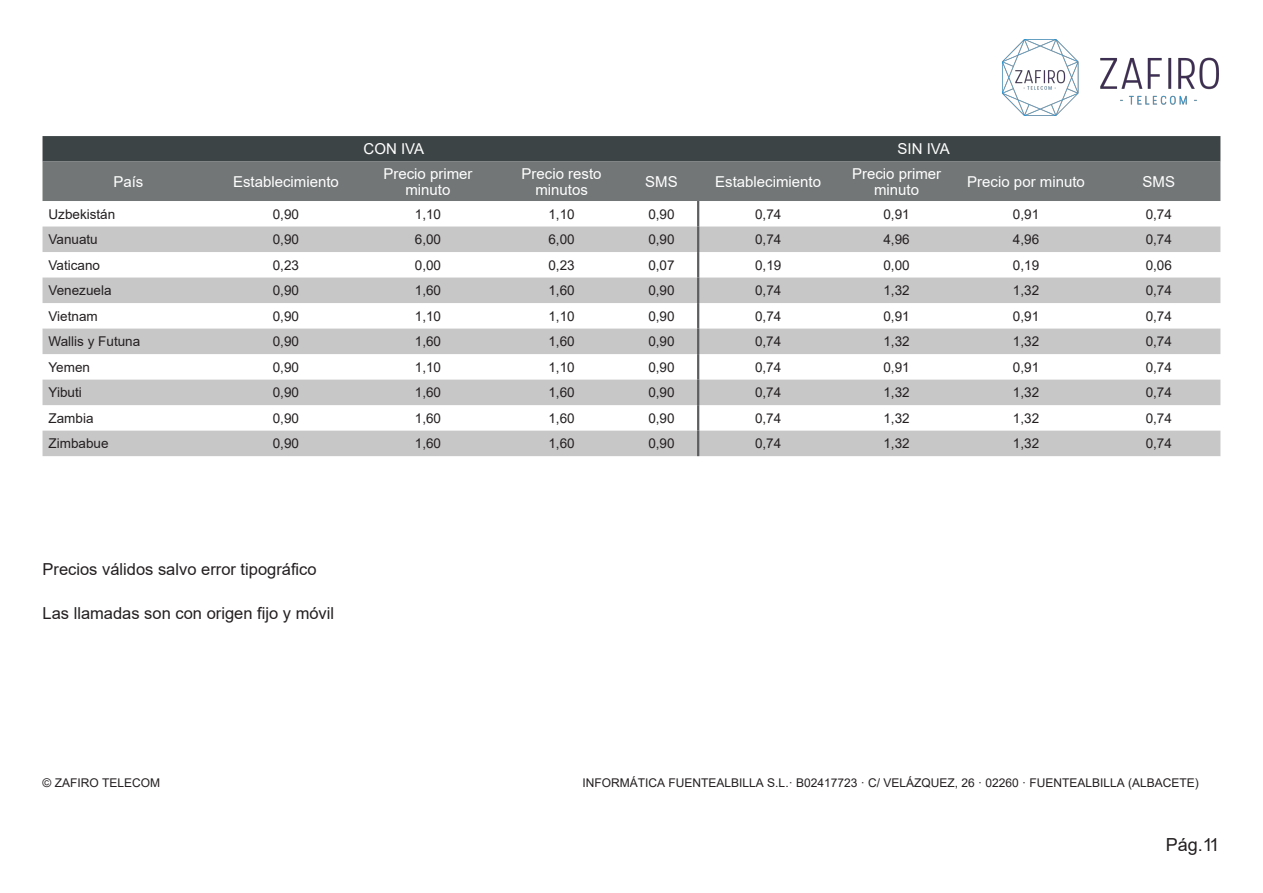
<style>
.page{position:relative;width:1263px;height:893px;background:#fff}
.page>*{position:absolute;margin:0;border:0;box-sizing:border-box;transform-origin:0 0}
.t1{font:18px "Arial";color:#231f20}
.letras{font:16.5px "Arial";color:#231f20}
.Titulos{font:15px/16.5px "Arial";color:#fff;text-align:center}
.Numeros{font:13.5px "Arial";color:#231f20}
.letras-2{font:13.5px "Arial";color:#231f20}
.t2{font:12px "Arial";color:#231f20}
</style>
<div class="page">
<svg style="left:43px;top:136px;width:1177px;height:26px;background:#404747"></svg>
<div style="left:43px;top:162px;width:1177px;height:39px;background:#727677"></div>
<svg style="left:43px;top:227px;width:1177px;height:229px;fill:#c8c7c8"></svg>
<hr style="left:697px;top:201px;width:2px;height:26px;background:#5b5f60">
<hr style="left:697px;top:227px;width:2px;height:25px;background:#5b5f60">
<hr style="left:697px;top:252px;width:2px;height:26px;background:#5b5f60">
<hr style="left:697px;top:278px;width:2px;height:25px;background:#5b5f60">
<hr style="left:697px;top:303px;width:2px;height:26px;background:#5b5f60">
<hr style="left:697px;top:329px;width:2px;height:25px;background:#5b5f60">
<hr style="left:697px;top:354px;width:2px;height:26px;background:#5b5f60">
<hr style="left:697px;top:380px;width:2px;height:25px;background:#5b5f60">
<hr style="left:697px;top:405px;width:2px;height:26px;background:#5b5f60">
<hr style="left:697px;top:431px;width:2px;height:25px;background:#5b5f60">
<img style="left:1002px;top:40px;width:216px;height:76px">
<p class="Titulos" style="left:363px;top:141px;width:62px">CON IVA</p>
<p class="Titulos" style="left:898px;top:141px;width:54px">SIN IVA</p>
<p class="Titulos" style="left:113px;top:173px;width:32px">País</p>
<p class="Titulos" style="left:233px;top:173px;width:107px">Establecimiento</p>
<p class="Titulos" style="left:383px;top:165px;width:91px">Precio primer minuto</p>
<p class="Titulos" style="left:522px;top:165px;width:82px">Precio resto minutos</p>
<p class="Titulos" style="left:645px;top:173px;width:34px">SMS</p>
<p class="Titulos" style="left:715px;top:173px;width:107px">Establecimiento</p>
<p class="Titulos" style="left:852px;top:165px;width:91px">Precio primer minuto</p>
<p class="Titulos" style="left:967px;top:173px;width:119px">Precio por minuto</p>
<p class="Titulos" style="left:1142px;top:173px;width:34px">SMS</p>
<p class="letras-2" style="left:49px;top:205px;width:68px">Uzbekistán</p>
<p class="Numeros" style="left:273px;top:205px;width:28px">0,90</p>
<p class="Numeros" style="left:415px;top:205px;width:28px">1,10</p>
<p class="Numeros" style="left:548px;top:205px;width:28px">1,10</p>
<p class="Numeros" style="left:648px;top:205px;width:28px">0,90</p>
<p class="Numeros" style="left:755px;top:205px;width:28px">0,74</p>
<p class="Numeros" style="left:883px;top:205px;width:28px">0,91</p>
<p class="Numeros" style="left:1013px;top:205px;width:28px">0,91</p>
<p class="Numeros" style="left:1146px;top:205px;width:28px">0,74</p>
<p class="letras-2" style="left:49px;top:230px;width:51px">Vanuatu</p>
<p class="Numeros" style="left:273px;top:230px;width:28px">0,90</p>
<p class="Numeros" style="left:415px;top:230px;width:28px">6,00</p>
<p class="Numeros" style="left:548px;top:230px;width:28px">6,00</p>
<p class="Numeros" style="left:648px;top:230px;width:28px">0,90</p>
<p class="Numeros" style="left:755px;top:230px;width:28px">0,74</p>
<p class="Numeros" style="left:883px;top:230px;width:28px">4,96</p>
<p class="Numeros" style="left:1013px;top:230px;width:28px">4,96</p>
<p class="Numeros" style="left:1146px;top:230px;width:28px">0,74</p>
<p class="letras-2" style="left:49px;top:256px;width:53px">Vaticano</p>
<p class="Numeros" style="left:273px;top:256px;width:28px">0,23</p>
<p class="Numeros" style="left:415px;top:256px;width:28px">0,00</p>
<p class="Numeros" style="left:548px;top:256px;width:28px">0,23</p>
<p class="Numeros" style="left:648px;top:256px;width:28px">0,07</p>
<p class="Numeros" style="left:755px;top:256px;width:28px">0,19</p>
<p class="Numeros" style="left:883px;top:256px;width:28px">0,00</p>
<p class="Numeros" style="left:1013px;top:256px;width:28px">0,19</p>
<p class="Numeros" style="left:1146px;top:256px;width:28px">0,06</p>
<p class="letras-2" style="left:49px;top:281px;width:65px">Venezuela</p>
<p class="Numeros" style="left:273px;top:281px;width:28px">0,90</p>
<p class="Numeros" style="left:415px;top:281px;width:28px">1,60</p>
<p class="Numeros" style="left:548px;top:281px;width:28px">1,60</p>
<p class="Numeros" style="left:648px;top:281px;width:28px">0,90</p>
<p class="Numeros" style="left:755px;top:281px;width:28px">0,74</p>
<p class="Numeros" style="left:883px;top:281px;width:28px">1,32</p>
<p class="Numeros" style="left:1013px;top:281px;width:28px">1,32</p>
<p class="Numeros" style="left:1146px;top:281px;width:28px">0,74</p>
<p class="letras-2" style="left:49px;top:307px;width:51px">Vietnam</p>
<p class="Numeros" style="left:273px;top:307px;width:28px">0,90</p>
<p class="Numeros" style="left:415px;top:307px;width:28px">1,10</p>
<p class="Numeros" style="left:548px;top:307px;width:28px">1,10</p>
<p class="Numeros" style="left:648px;top:307px;width:28px">0,90</p>
<p class="Numeros" style="left:755px;top:307px;width:28px">0,74</p>
<p class="Numeros" style="left:883px;top:307px;width:28px">0,91</p>
<p class="Numeros" style="left:1013px;top:307px;width:28px">0,91</p>
<p class="Numeros" style="left:1146px;top:307px;width:28px">0,74</p>
<p class="letras-2" style="left:49px;top:332px;width:93px">Wallis y Futuna</p>
<p class="Numeros" style="left:273px;top:332px;width:28px">0,90</p>
<p class="Numeros" style="left:415px;top:332px;width:28px">1,60</p>
<p class="Numeros" style="left:548px;top:332px;width:28px">1,60</p>
<p class="Numeros" style="left:648px;top:332px;width:28px">0,90</p>
<p class="Numeros" style="left:755px;top:332px;width:28px">0,74</p>
<p class="Numeros" style="left:883px;top:332px;width:28px">1,32</p>
<p class="Numeros" style="left:1013px;top:332px;width:28px">1,32</p>
<p class="Numeros" style="left:1146px;top:332px;width:28px">0,74</p>
<p class="letras-2" style="left:49px;top:358px;width:43px">Yemen</p>
<p class="Numeros" style="left:273px;top:358px;width:28px">0,90</p>
<p class="Numeros" style="left:415px;top:358px;width:28px">1,10</p>
<p class="Numeros" style="left:548px;top:358px;width:28px">1,10</p>
<p class="Numeros" style="left:648px;top:358px;width:28px">0,90</p>
<p class="Numeros" style="left:755px;top:358px;width:28px">0,74</p>
<p class="Numeros" style="left:883px;top:358px;width:28px">0,91</p>
<p class="Numeros" style="left:1013px;top:358px;width:28px">0,91</p>
<p class="Numeros" style="left:1146px;top:358px;width:28px">0,74</p>
<p class="letras-2" style="left:49px;top:383px;width:35px">Yibuti</p>
<p class="Numeros" style="left:273px;top:383px;width:28px">0,90</p>
<p class="Numeros" style="left:415px;top:383px;width:28px">1,60</p>
<p class="Numeros" style="left:548px;top:383px;width:28px">1,60</p>
<p class="Numeros" style="left:648px;top:383px;width:28px">0,90</p>
<p class="Numeros" style="left:755px;top:383px;width:28px">0,74</p>
<p class="Numeros" style="left:883px;top:383px;width:28px">1,32</p>
<p class="Numeros" style="left:1013px;top:383px;width:28px">1,32</p>
<p class="Numeros" style="left:1146px;top:383px;width:28px">0,74</p>
<p class="letras-2" style="left:49px;top:409px;width:47px">Zambia</p>
<p class="Numeros" style="left:273px;top:409px;width:28px">0,90</p>
<p class="Numeros" style="left:415px;top:409px;width:28px">1,60</p>
<p class="Numeros" style="left:548px;top:409px;width:28px">1,60</p>
<p class="Numeros" style="left:648px;top:409px;width:28px">0,90</p>
<p class="Numeros" style="left:755px;top:409px;width:28px">0,74</p>
<p class="Numeros" style="left:883px;top:409px;width:28px">1,32</p>
<p class="Numeros" style="left:1013px;top:409px;width:28px">1,32</p>
<p class="Numeros" style="left:1146px;top:409px;width:28px">0,74</p>
<p class="letras-2" style="left:49px;top:434px;width:62px">Zimbabue</p>
<p class="Numeros" style="left:273px;top:434px;width:28px">0,90</p>
<p class="Numeros" style="left:415px;top:434px;width:28px">1,60</p>
<p class="Numeros" style="left:548px;top:434px;width:28px">1,60</p>
<p class="Numeros" style="left:648px;top:434px;width:28px">0,90</p>
<p class="Numeros" style="left:755px;top:434px;width:28px">0,74</p>
<p class="Numeros" style="left:883px;top:434px;width:28px">1,32</p>
<p class="Numeros" style="left:1013px;top:434px;width:28px">1,32</p>
<p class="Numeros" style="left:1146px;top:434px;width:28px">0,74</p>
<p class="letras" style="left:43px;top:558px;width:276px">Precios válidos salvo error tipográfico</p>
<p class="letras" style="left:43px;top:602px;width:293px">Las llamadas son con origen fijo y móvil</p>
<p class="t2" style="left:43px;top:774px;width:119px">© ZAFIRO TELECOM</p>
<p class="t2" style="left:583px;top:774px;width:618px">INFORMÁTICA FUENTEALBILLA S.L.· B02417723 · C/ VELÁZQUEZ, 26 · 02260 · FUENTEALBILLA (ALBACETE)</p>
<h1 class="t1" style="left:1166px;top:832px;width:55px">Pág.11</h1>
</div>
